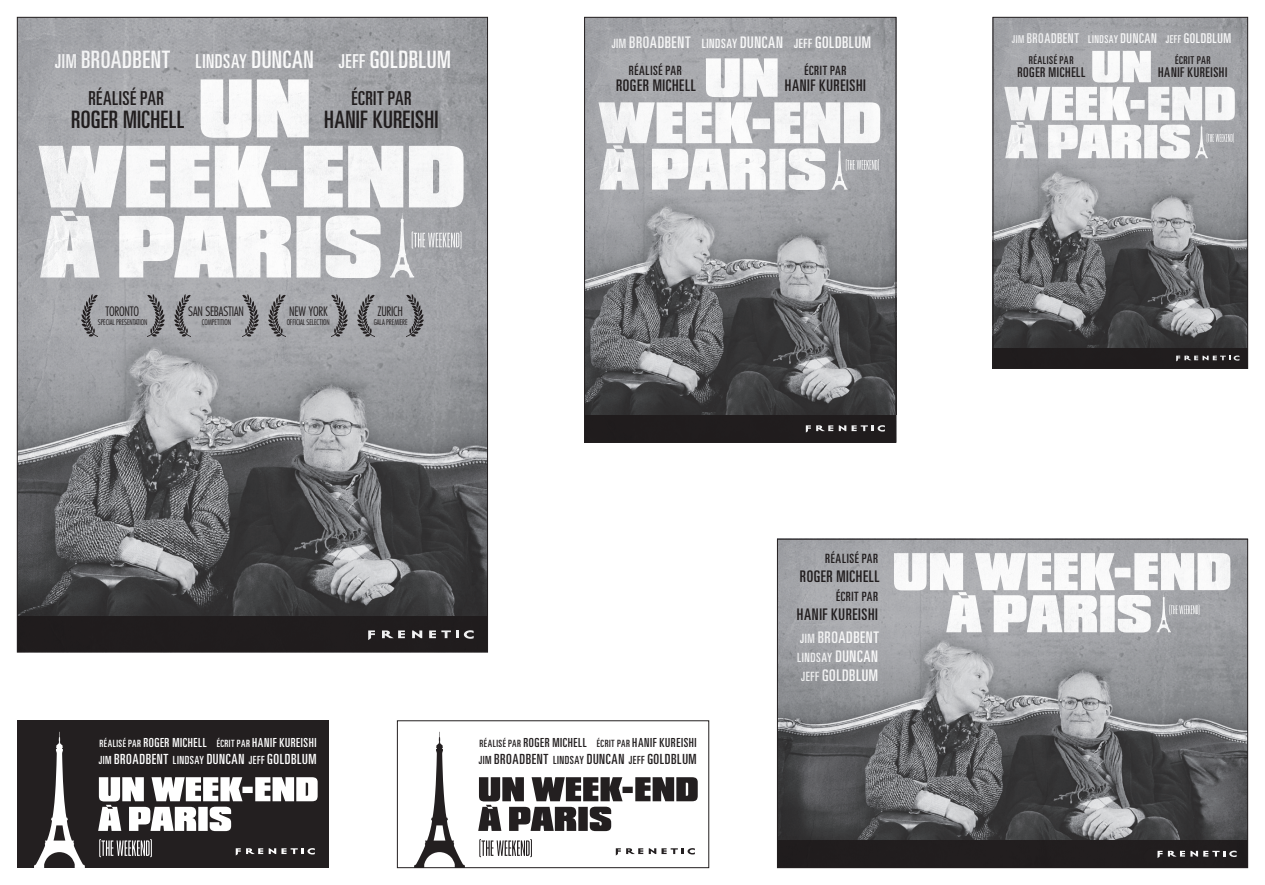
<style>
.page{position:relative;width:1265px;height:885px;background:#fff}
.page>*{position:absolute;margin:0;border:0;box-sizing:border-box;transform-origin:0 0}
.t1{font:ultra-condensed 24px "Univers";letter-spacing:.03em;color:#fff}
.t2{font:ultra-condensed 24px "Univers";letter-spacing:.015em;color:#231f20}
.t3{font:ultra-condensed 19.2px "Univers";letter-spacing:.03em;color:#231f20}
.t4{font:ultra-condensed 16px/23.2px "Univers";letter-spacing:.04em;color:#231f20}
.t5{font:ultra-condensed 16px "Univers";letter-spacing:.045em;color:#fff}
.t6{font:ultra-condensed 14px "Univers";letter-spacing:.05em;color:#231f20}
.t7{font:ultra-condensed 14px "Univers";letter-spacing:.05em;color:#fff}
.t8{font:ultra-condensed 13.6px "Univers";letter-spacing:.05em;color:#fff}
.t9{font:ultra-condensed 13.6px "Univers";letter-spacing:.045em;color:#231f20}
.t10{font:ultra-condensed 12.8px "Univers";letter-spacing:.055em;color:#231f20}
.t11{font:ultra-condensed 12.8px "Univers";letter-spacing:.045em;color:#fff}
.t12{font:300 condensed 12.6px "Futura Std";letter-spacing:-.02em;color:#231f20}
.t13{font:ultra-condensed 12.4px "Univers";letter-spacing:.045em;color:#231f20}
.t14{font:ultra-condensed 12.4px "Univers";letter-spacing:.045em;color:#fff}
.t15{font:ultra-condensed 10.8px "Univers";letter-spacing:.055em;color:#231f20}
.t16{font:300 condensed 7.6px "Futura Std";letter-spacing:-.015em;color:#231f20}
.s1{font-size:19.2px}
.s2{font-size:12.8px}
.s3{font-size:10px}
.s4{font-size:11.2px}
.s5{font-size:12.8px;color:#fff}
.s6{color:#fff}
.s7{font-size:16px}
.s8{font-size:10.8px}
</style>
<div class="page">
<div style="left:17px;top:720px;width:312px;height:147px;background:#231f20"></div>
<svg style="left:615px;top:848px;width:5px;height:7px"></svg>
<svg style="left:626px;top:848px;width:68px;height:6px"></svg>
<svg style="left:236px;top:848px;width:27px;height:7px"></svg>
<svg style="left:269px;top:848px;width:46px;height:6px"></svg>
<svg style="left:415px;top:731px;width:49px;height:134px"></svg>
<svg style="left:34px;top:731px;width:51px;height:136px"></svg>
<svg style="left:479px;top:839px;width:53px;height:18px"></svg>
<svg style="left:98px;top:777px;width:219px;height:54px"></svg>
<svg style="left:478px;top:777px;width:219px;height:54px"></svg>
<svg style="left:99px;top:839px;width:53px;height:18px"></svg>
<img style="left:586px;top:19px;width:308px;height:421px">
<img style="left:994px;top:19px;width:251px;height:348px">
<img style="left:19px;top:19px;width:467px;height:631px">
<img style="left:779px;top:541px;width:466px;height:324px">
<div style="left:777px;top:539px;width:470px;height:328px;border:1px solid #231f20"></div>
<div style="left:992px;top:17px;width:255px;height:352px;border:1px solid #231f20"></div>
<div style="left:584px;top:17px;width:312px;height:425px;border:1px solid #231f20"></div>
<h1 class="t1" style="left:55px;top:46px;width:395px"><span class="s1">JIM</span> BROADBENT <span class="s1">LINDSAY</span> DUNCAN <span class="s1">JEFF</span> GOLDBLUM</h1>
<p class="t3" style="left:88px;top:87px;width:73px">RÉALISÉ PAR</p>
<h1 class="t2" style="left:71px;top:106px;width:114px">ROGER MICHELL</h1>
<p class="t3" style="left:351px;top:87px;width:58px">ÉCRIT PAR</p>
<h1 class="t2" style="left:324px;top:106px;width:116px">HANIF KUREISHI</h1>
<p class="t12" style="left:106px;top:304px;width:35px">TORONTO</p>
<p class="t16" style="left:98px;top:317px;width:51px">SPECIAL PRESENTATION</p>
<p class="t12" style="left:188px;top:304px;width:57px">SAN SEBASTIAN</p>
<p class="t16" style="left:202px;top:317px;width:31px">COMPETITION</p>
<p class="t12" style="left:289px;top:304px;width:40px">NEW YORK</p>
<p class="t16" style="left:287px;top:317px;width:44px">OFFICIAL SELECTION</p>
<p class="t12" style="left:377px;top:304px;width:27px">ZURICH</p>
<p class="t16" style="left:374px;top:317px;width:35px">GALA PREMIERE</p>
<p class="t5" style="left:611px;top:33px;width:260px"><span class="s2">JIM</span> BROADBENT <span class="s2">LINDSAY</span> DUNCAN <span class="s2">JEFF</span> GOLDBLUM</p>
<p class="t10" style="left:628px;top:64px;width:52px">RÉALISÉ PAR</p>
<p class="t4" style="left:616px;top:74px;width:81px">ROGER MICHELL</p>
<p class="t10" style="left:804px;top:64px;width:41px">ÉCRIT PAR</p>
<p class="t4" style="left:784px;top:74px;width:83px">HANIF KUREISHI</p>
<p class="t14" style="left:100px;top:735px;width:218px"><span class="s3">RÉALISÉ PAR</span> ROGER MICHELL <span class="s3">ÉCRIT PAR</span> HANIF KUREISHI</p>
<p class="t7" style="left:99px;top:751px;width:218px"><span class="s4">JIM</span> BROADBENT <span class="s4">LINDSAY</span> DUNCAN <span class="s4">JEFF</span> GOLDBLUM</p>
<p class="t13" style="left:479px;top:735px;width:218px"><span class="s3">RÉALISÉ PAR</span> ROGER MICHELL <span class="s3">ÉCRIT PAR</span> HANIF KUREISHI</p>
<p class="t6" style="left:479px;top:751px;width:218px"><span class="s4">JIM</span> BROADBENT <span class="s4">LINDSAY</span> DUNCAN <span class="s4">JEFF</span> GOLDBLUM</p>
<p class="t10" style="left:825px;top:551px;width:52px">RÉALISÉ PAR</p>
<p class="t4" style="left:799px;top:564px;width:81px">ROGER MICHELL</p>
<p class="t10" style="left:836px;top:589px;width:41px">ÉCRIT PAR</p>
<p class="t4" style="left:796px;top:602px;width:84px">HANIF KUREISHI<br><span class="s5">JIM</span> <span class="s6">BROADBENT</span></p>
<p class="t11" style="left:797px;top:650px;width:83px">LINDSAY <span class="s7">DUNCAN</span></p>
<p class="t5" style="left:801px;top:666px;width:77px"><span class="s2">JEFF</span> GOLDBLUM</p>
<p class="t8" style="left:1011px;top:30px;width:220px"><span class="s8">JIM</span> BROADBENT <span class="s8">LINDSAY</span> DUNCAN <span class="s8">JEFF</span> GOLDBLUM</p>
<p class="t15" style="left:1028px;top:54px;width:44px">RÉALISÉ PAR</p>
<p class="t9" style="left:1017px;top:65px;width:69px">ROGER MICHELL</p>
<p class="t15" style="left:1174px;top:54px;width:35px">ÉCRIT PAR</p>
<p class="t9" style="left:1157px;top:65px;width:71px">HANIF KUREISHI</p>
</div>
